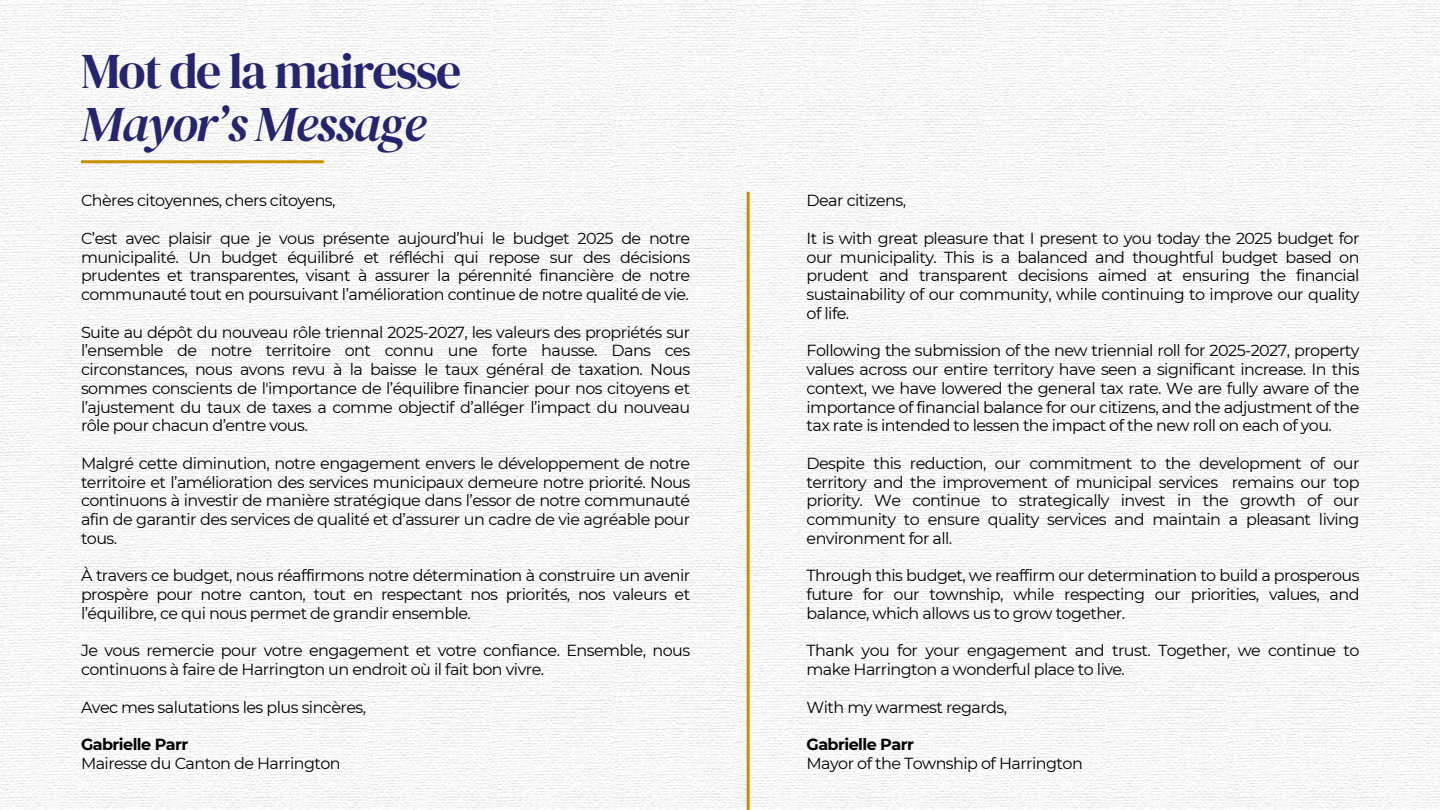
<style>
.page{position:relative;width:1440px;height:810px;background:#fff}
.page>*{position:absolute;margin:0;border:0;box-sizing:border-box;transform-origin:0 0}
.t1{font:49.8px/53.2px "DM Serif Display";letter-spacing:-.035em;color:#24256e}
.t2{font:16px/18.8px "Montserrat";letter-spacing:-.035em;color:#000;text-align:justify}
.t3{font:700 16px "Montserrat";letter-spacing:-.035em;color:#000}
.s1{font-style:italic}
</style>
<div class="page">
<img style="left:0;top:0;width:1440px;height:810px">
<hr style="left:81px;top:160px;width:243px;height:3px;background:#cb8e00">
<hr style="left:747px;top:192px;width:3px;height:618px;background:#cb8e00">
<p class="t1" style="left:81px;top:44px;width:382px">Mot de la mairesse<br><span class="s1">Mayor’s Message</span></p>
<p class="t2" style="left:81px;top:191px;width:256px">Chères citoyennes, chers citoyens,</p>
<h1 class="t2" style="left:81px;top:229px;width:611px">C’est avec plaisir que je vous présente aujourd’hui le budget 2025 de notre municipalité. Un budget équilibré et réfléchi qui repose sur des décisions prudentes et transparentes, visant à assurer la pérennité financière de notre communauté tout en poursuivant l’amélioration continue de notre qualité de vie.</h1>
<p class="t2" style="left:81px;top:322px;width:611px">Suite au dépôt du nouveau rôle triennal 2025-2027, les valeurs des propriétés sur l’ensemble de notre territoire ont connu une forte hausse. Dans ces circonstances, nous avons revu à la baisse le taux général de taxation. Nous sommes conscients de l'importance de l’équilibre financier pour nos citoyens et l’ajustement du taux de taxes a comme objectif d’alléger l’impact du nouveau rôle pour chacun d’entre vous.</p>
<p class="t2" style="left:81px;top:454px;width:611px">Malgré cette diminution, notre engagement envers le développement de notre territoire et l’amélioration des services municipaux demeure notre priorité. Nous continuons à investir de manière stratégique dans l’essor de notre communauté afin de garantir des services de qualité et d’assurer un cadre de vie agréable pour tous.</p>
<p class="t2" style="left:81px;top:566px;width:611px">À travers ce budget, nous réaffirmons notre détermination à construire un avenir prospère pour notre canton, tout en respectant nos priorités, nos valeurs et l’équilibre, ce qui nous permet de grandir ensemble.</p>
<p class="t2" style="left:81px;top:641px;width:611px">Je vous remercie pour votre engagement et votre confiance. Ensemble, nous continuons à faire de Harrington un endroit où il fait bon vivre.</p>
<p class="t2" style="left:81px;top:697px;width:287px">Avec mes salutations les plus sincères,</p>
<p class="t3" style="left:81px;top:735px;width:109px">Gabrielle Parr</p>
<p class="t2" style="left:81px;top:754px;width:261px">Mairesse du Canton de Harrington</p>
<p class="t2" style="left:807px;top:191px;width:101px">Dear citizens,</p>
<p class="t2" style="left:807px;top:229px;width:554px">It is with great pleasure that I present to you today the 2025 budget for our municipality. This is a balanced and thoughtful budget based on prudent and transparent decisions aimed at ensuring the financial sustainability of our community, while continuing to improve our quality of life.</p>
<p class="t2" style="left:807px;top:341px;width:554px">Following the submission of the new triennial roll for 2025-2027, property values across our entire territory have seen a significant increase. In this context, we have lowered the general tax rate. We are fully aware of the importance of financial balance for our citizens, and the adjustment of the tax rate is intended to lessen the impact of the new roll on each of you.</p>
<p class="t2" style="left:807px;top:454px;width:554px">Despite this reduction, our commitment to the development of our territory and the improvement of municipal services remains our top priority. We continue to strategically invest in the growth of our community to ensure quality services and maintain a pleasant living environment for all.</p>
<p class="t2" style="left:807px;top:566px;width:554px">Through this budget, we reaffirm our determination to build a prosperous future for our township, while respecting our priorities, values, and balance, which allows us to grow together.</p>
<p class="t2" style="left:807px;top:641px;width:554px">Thank you for your engagement and trust. Together, we continue to make Harrington a wonderful place to live.</p>
<p class="t2" style="left:807px;top:697px;width:202px">With my warmest regards,</p>
<p class="t3" style="left:807px;top:735px;width:109px">Gabrielle Parr</p>
<p class="t2" style="left:807px;top:754px;width:278px">Mayor of the Township of Harrington</p>
</div>
